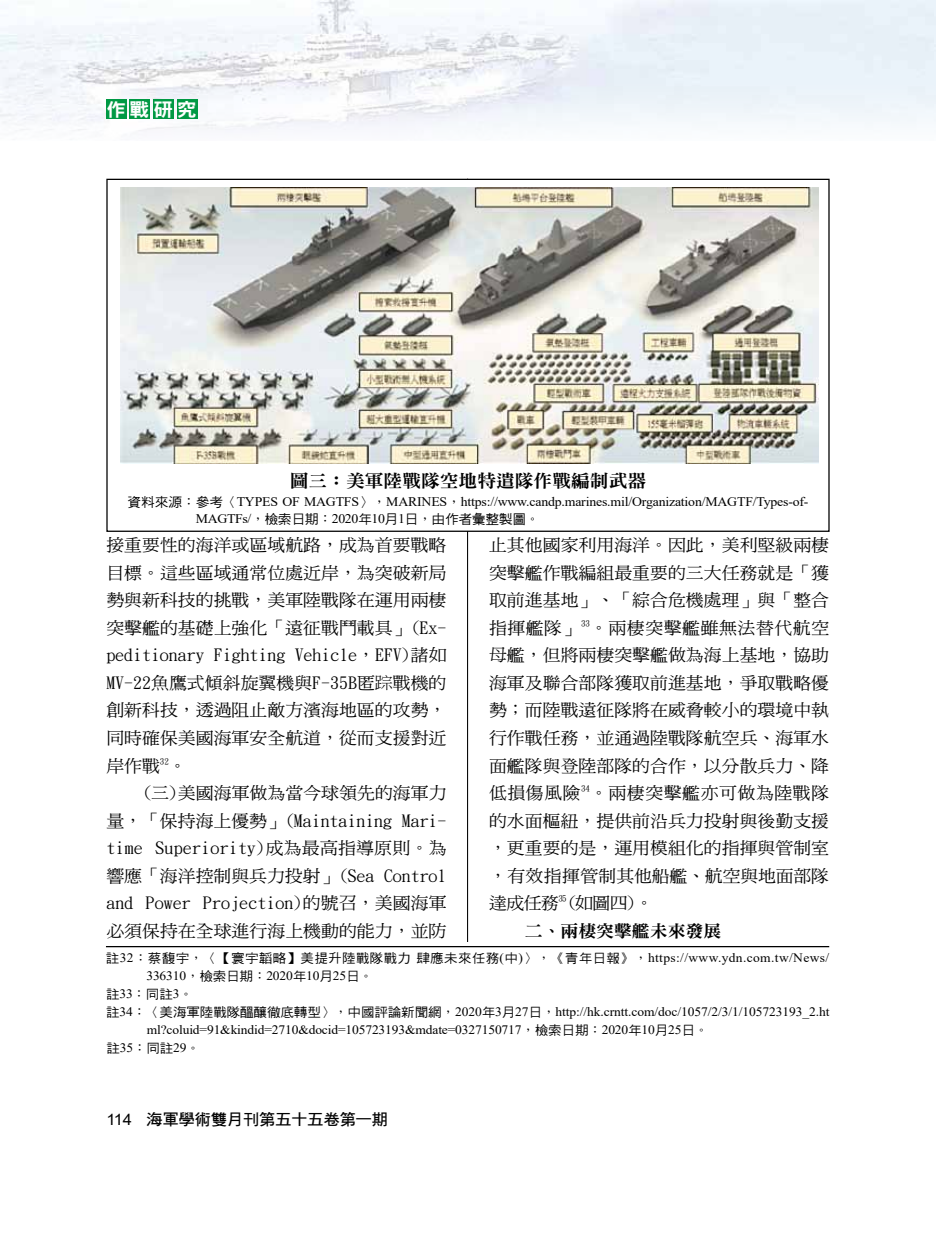
<style>
.page{position:relative;width:936px;height:1234px;background:#fff}
.page>*{position:absolute;margin:0;border:0;box-sizing:border-box;transform-origin:0 0}
.t1{font:18.6px "DFN Hei XB HK BF";color:#fff;scale:1.05 1}
.t2{font:17.85px "DFN Ming XB HK BF";color:#000;scale:1.05 1}
.t3{font:16.95px/27.5px "DF Ming Md HK BF";color:#000;text-align:justify;scale:1.05 1}
.t4{font:16.95px "DFN Ming XB HK BF";color:#000;scale:1.05 1}
.t5{font:15.6px "DF Hei Bd HK BF";letter-spacing:-.025em;color:#000;scale:1.05 1}
.t6{font:13.05px/16.5px "Times New Roman";letter-spacing:-.015em;color:#000;scale:1.05 1}
.t7{font:12.9px "Times New Roman";letter-spacing:-.01em;color:#000;scale:1.05 1}
.t8{font:12.9px/18px "Times New Roman";letter-spacing:.025em;color:#000;scale:1.05 1}
.t9{font:12.9px "DF Hei Md HK BF";color:#000;scale:1.05 1}
.s1{font-family:"DF Hei Md HK BF"}
.s2{font-family:"DF Kai Shu SB Estd BF"}
.s3{font-family:"P Ming Li U"}
.s4{font-family:"Times New Roman"}
.s5{font-family:"Arial"}
</style>
<div class="page">
<img style="left:0;top:0;width:935px;height:131px">
<hr style="left:467px;top:179px;width:1px;height:871px;background:#000">
<div style="left:106px;top:99px;width:20px;height:20px;background:#094"></div>
<div style="left:130px;top:99px;width:20px;height:20px;background:#094"></div>
<div style="left:153px;top:99px;width:21px;height:20px;background:#094"></div>
<div style="left:177px;top:99px;width:20px;height:20px;background:#094"></div>
<div style="left:107px;top:179px;width:721px;height:352px;background:#fff"></div>
<img style="left:120px;top:187px;width:698px;height:276px">
<div style="left:106px;top:942px;width:723px;height:114px;background:#fff"></div>
<hr style="left:106px;top:945px;width:723px;height:2px;background:#000">
<p class="t1" style="left:106px;top:100px;width:88px">作戰研究</p>
<p class="t2" style="left:290px;top:471px;width:341px">圖三：美軍陸戰隊空地特遣隊作戰編制武器</p>
<p class="t6" style="left:196px;top:493px;width:585px;text-indent:-68px"><span class="s1">資料來源</span><span class="s2">：</span><span class="s1">參考</span><span class="s2">〈</span>TYPES OF MAGTFS<span class="s2">〉，</span>MARINES<span class="s2">，</span>https://www.candp.marines.mil/Organization/MAGTF/Types-of-<br>MAGTFs/<span class="s2">，</span><span class="s1">檢索日期</span><span class="s2">：</span>2020<span class="s1">年</span>10<span class="s1">月</span>1<span class="s1">日</span><span class="s2">，</span><span class="s1">由作者彙整製圖</span><span class="s2">。</span></p>
<p class="t3" style="left:106px;top:531px;width:325px">接重要性的海洋或區域航路，成為首要戰略目標。這些區域通常位處近岸，為突破新局勢與新科技的挑戰，美軍陸戰隊在運用兩棲突擊艦的基礎上強化「遠征戰鬥載具」(Ex&shy;peditionary Fighting Vehicle，EFV)諸如MV-22魚鷹式傾斜旋翼機與F-35B匿<span class="s3">踪</span>戰機的創新科技，透過阻止敵方濱海地區的攻勢，同時確保美國海軍安全航道，從而支援對近岸作戰<sup>32</sup>。</p>
<p class="t3" style="left:106px;top:779px;width:325px;text-indent:36px">(三)美國海軍做為當今球領先的海軍力量，「保持海上優勢」(Maintaining Mari&shy;time Superiority)成為最高指導原則。為響應「海洋控制與兵力投射」(Sea Control and Power Projection)的號召，美國海軍必須保持在全球進行海上機動的能力，並防</p>
<p class="t3" style="left:489px;top:531px;width:325px">止其他國家利用海洋。因此，美利堅級兩棲突擊艦作戰編組最重要的三大任務就是「獲取前進基地」、「綜合危機處理」與「整合指揮艦隊」<sup>33</sup>。兩棲突擊艦雖無法替代航空母艦，但將兩棲突擊艦做為海上基地，協助海軍及聯合部隊獲取前進基地，爭取戰略優勢；而陸戰遠征隊將在威脅較小的環境中執行作戰任務，並通過陸戰隊航空兵、海軍水面艦隊與登陸部隊的合作，以分散兵力、降低損傷風險<sup>34</sup>。兩棲突擊艦亦可做為陸戰隊的水面樞紐，提供前沿兵力投射與後勤支援，更重要的是，運用模組化的指揮與管制室，有效指揮管制其他船艦、航空與地面部隊達成任務<sup>35</sup>(如圖四)。</p>
<p class="t4" style="left:524px;top:922px;width:188px">二、兩棲突擊艦未來發展</p>
<p class="t8" style="left:146px;top:947px;width:651px;text-indent:-40px"><span class="s1">註</span>32<span class="s2">：</span><span class="s1">蔡馥宇</span><span class="s2">，〈【</span><span class="s1">寰宇韜略</span><span class="s2">】</span><span class="s1">美提升陸戰隊戰力肆應未來任務</span>(<span class="s1">中</span>)<span class="s2">〉，《</span><span class="s1">青年日報</span><span class="s2">》，</span>https://www.ydn.com.tw/News/<br>336310<span class="s2">，</span><span class="s1">檢索日期</span><span class="s2">：</span>2020<span class="s1">年</span>10<span class="s1">月</span>25<span class="s1">日</span><span class="s2">。</span></p>
<p class="t9" style="left:106px;top:987px;width:84px">註<span class="s4">33</span><span class="s2">：</span>同註<span class="s4">3</span><span class="s2">。</span></p>
<p class="t7" style="left:106px;top:1002px;width:690px"><span class="s1">註</span>34<span class="s2">：〈</span><span class="s1">美海軍陸戰隊醞釀徹底轉型</span><span class="s2">〉，</span><span class="s1">中國評論新聞網</span><span class="s2">，</span>2020<span class="s1">年</span>3<span class="s1">月</span>27<span class="s1">日</span><span class="s2">，</span>http://hk.crntt.com/doc/1057/2/3/1/105723193_2.ht</p>
<p class="t7" style="left:147px;top:1020px;width:536px">ml?coluid=91&amp;kindid=2710&amp;docid=105723193&amp;mdate=0327150717<span class="s2">，</span><span class="s1">檢索日期</span><span class="s2">：</span>2020<span class="s1">年</span>10<span class="s1">月</span>25<span class="s1">日</span><span class="s2">。</span></p>
<p class="t7" style="left:106px;top:1038px;width:90px"><span class="s1">註</span>35<span class="s2">：</span><span class="s1">同註</span>29<span class="s2">。</span></p>
<p class="t5" style="left:106px;top:1111px;width:270px"><span class="s5">114</span> 海軍學術雙月刊第五十五卷第一期</p>
</div>
